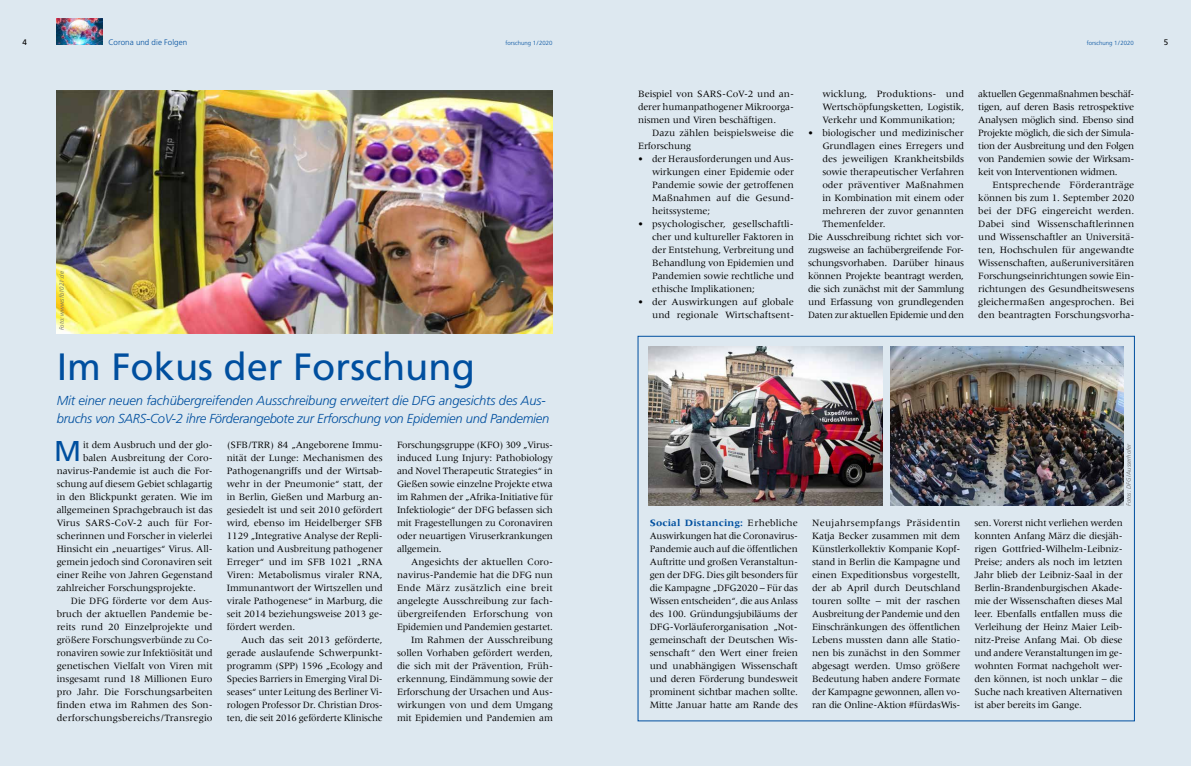
<style>
.page{position:relative;width:1191px;height:766px;background:#fff}
.page>*{position:absolute;margin:0;border:0;box-sizing:border-box;transform-origin:0 0}
.t1{font:38px "Frutiger LT Std";color:#004f9f}
.t2{font:28.6px "Frutiger LT Std";color:#004f9f}
.t3{font:italic 300 13px/18px "Frutiger LT Std";letter-spacing:-.01em;color:#004f9f}
.t4{font:10px/13px "Meridien LT Std";letter-spacing:-.01em;color:#000;text-align:justify}
.t5{font:10px "Meridien LT Std";letter-spacing:-.03em;color:#000}
.t6{font:10px "Meridien LT Std";letter-spacing:.01em;color:#000}
.t7{font:300 8px "Frutiger LT Std";letter-spacing:.005em;color:#004f9f}
.t8{font:8px "Frutiger LT Std";color:#000}
.t9{font:italic 300 6px "Frutiger LT Std";color:#646363}
.t10{font:300 6px "Frutiger LT Std";color:#004f9f}
.s1{font-weight:700;color:#004f9f}
.s2{font-style:italic}
</style>
<div class="page">
<div style="left:0;top:0;width:1191px;height:765px;background:#dde8f0"></div>
<img style="left:56px;top:90px;width:497px;height:243px">
<img style="left:648px;top:347px;width:234px;height:158px">
<img style="left:890px;top:347px;width:233px;height:158px">
<img style="left:57px;top:19px;width:46px;height:26px">
<p class="t7" style="left:108px;top:37px;width:80px">Corona und die Folgen</p>
<p class="t10" style="left:505px;top:39px;width:49px">forschung 1/2020</p>
<p class="t8" style="left:23px;top:37px;width:6px">4</p>
<p class="t10" style="left:1086px;top:39px;width:49px">forschung 1/2020</p>
<p class="t8" style="left:1164px;top:37px;width:6px">5</p>
<p class="t9" style="left:58px;top:330px;width:60px;rotate:-90deg">Foto: www.sfb1021.de</p>
<h1 class="t1" style="left:57px;top:344px;width:420px">Im Fokus der Forschung</h1>
<h3 class="t3" style="left:57px;top:391px;width:494px">Mit einer neuen fachübergreifenden Ausschreibung erweitert die DFG angesichts des Aus&shy;bruchs von SARS-CoV-2 ihre Förderangebote zur Erforschung von Epidemien und Pandemien</h3>
<h2 class="t2" style="left:54px;top:434px;width:29px">M</h2>
<p class="t4" style="left:83px;top:438px;width:131px">it dem Ausbruch und der glo-</p>
<p class="t4" style="left:83px;top:451px;width:131px">balen Ausbreitung der Coro-</p>
<p class="t4" style="left:57px;top:464px;width:157px">navirus-Pandemie ist auch die For-</p>
<p class="t4" style="left:57px;top:477px;width:157px">schung auf diesem Gebiet schlagartig</p>
<p class="t4" style="left:57px;top:490px;width:157px">in den Blickpunkt geraten. Wie im</p>
<p class="t4" style="left:57px;top:503px;width:157px">allgemeinen Sprachgebrauch ist das</p>
<p class="t4" style="left:57px;top:516px;width:157px">Virus SARS-CoV-2 auch für For-</p>
<p class="t4" style="left:57px;top:529px;width:157px">scherinnen und Forscher in vielerlei</p>
<p class="t4" style="left:57px;top:542px;width:157px">Hinsicht ein „neuartiges“ Virus. All-</p>
<p class="t4" style="left:57px;top:555px;width:157px">gemein jedoch sind Coronaviren seit</p>
<p class="t4" style="left:57px;top:568px;width:157px">einer Reihe von Jahren Gegenstand</p>
<p class="t4" style="left:57px;top:581px;width:141px">zahlreicher Forschungsprojekte.</p>
<p class="t4" style="left:71px;top:594px;width:143px">Die DFG förderte vor dem Aus-</p>
<p class="t4" style="left:57px;top:607px;width:157px">bruch der aktuellen Pandemie be-</p>
<p class="t4" style="left:57px;top:620px;width:157px">reits rund 20 Einzelprojekte und</p>
<p class="t4" style="left:57px;top:633px;width:157px">größere Forschungsverbünde zu Co-</p>
<p class="t4" style="left:57px;top:646px;width:157px">ronaviren sowie zur Infektiösität und</p>
<p class="t4" style="left:57px;top:659px;width:157px">genetischen Vielfalt von Viren mit</p>
<p class="t4" style="left:57px;top:672px;width:157px">insgesamt rund 18 Millionen Euro</p>
<p class="t4" style="left:57px;top:685px;width:157px">pro Jahr. Die Forschungsarbeiten</p>
<p class="t4" style="left:57px;top:698px;width:157px">finden etwa im Rahmen des Son-</p>
<p class="t6" style="left:57px;top:712px;width:157px">derforschungsbereichs/Transregio</p>
<p class="t4" style="left:227px;top:438px;width:157px">(SFB/TRR) 84 „Angeborene Immu&shy;nität der Lunge: Mechanismen des Pathogenangriffs und der Wirtsab&shy;wehr in der Pneumonie“ statt, der in Berlin, Gießen und Marburg an&shy;gesiedelt ist und seit 2010 gefördert wird, ebenso im Heidelberger SFB 1129 „Integrative Analyse der Repli&shy;kation und Ausbreitung pathogener Erreger“ und im SFB 1021 „RNA Viren: Metabolismus viraler RNA, Immunantwort der Wirtszellen und virale Pathogenese“ in Marburg, die seit 2014 beziehungsweise 2013 ge&shy;fördert werden.</p>
<p class="t4" style="left:227px;top:633px;width:157px;text-indent:14px">Auch das seit 2013 geförderte, gerade auslaufende Schwerpunkt&shy;programm (SPP) 1596 „Ecology and Species Barriers in Emerging Viral Di&shy;seases“ unter Leitung des Berliner Vi&shy;rologen Professor Dr. Christian Dros&shy;ten, die seit 2016 geförderte Klinische</p>
<p class="t4" style="left:397px;top:438px;width:158px">Forschungsgruppe (KFO) 309 „Virus&shy;induced Lung Injury: Pathobiology and Novel Therapeutic Strategies“ in Gießen sowie einzelne Projekte etwa im Rahmen der „Afrika-Initiative für Infektiologie“ der DFG befassen sich mit Fragestellungen zu Coronaviren oder neuartigen Viruserkrankungen allgemein.</p>
<p class="t4" style="left:397px;top:555px;width:157px;text-align:right">Angesichts der aktuellen Coro&shy;navirus-Pandemie hat die DFG nun<br>Ende März zusätzlich eine breit angelegte Ausschreibung zur fach&shy;übergreifenden Erforschung von<br>Epidemien und Pandemien gestartet.<br>Im Rahmen der Ausschreibung sollen Vorhaben gefördert werden, die sich mit der Prävention, Früh&shy;erkennung, Eindämmung sowie der<br>Erforschung der Ursachen und Aus&shy;wirkungen von und dem Umgang mit Epidemien und Pandemien am</p>
<p class="t4" style="left:638px;top:87px;width:157px">Beispiel von SARS-CoV-2 und an&shy;derer humanpathogener Mikroorga&shy;nismen und Viren beschäftigen.</p>
<p class="t4" style="left:638px;top:126px;width:157px;text-indent:14px">Dazu zählen beispielsweise die<br>Erforschung</p>
<p class="t4" style="left:652px;top:152px;width:143px;text-indent:-14px">• der Herausforderungen und Aus&shy;wirkungen einer Epidemie oder Pandemie sowie der getroffenen Maßnahmen auf die Gesund&shy;heitssysteme;</p>
<p class="t4" style="left:652px;top:217px;width:143px;text-indent:-14px">• psychologischer, gesellschaftli&shy;cher und kultureller Faktoren in der Entstehung, Verbreitung und Behandlung von Epidemien und Pandemien sowie rechtliche und ethische Implikationen;</p>
<p class="t4" style="left:638px;top:295px;width:157px;text-align:right">• der Auswirkungen auf globale und regionale Wirtschaftsent-</p>
<p class="t4" style="left:822px;top:87px;width:143px">wicklung, Produktions- und Wertschöpfungsketten, Logistik, Verkehr und Kommunikation;</p>
<p class="t4" style="left:808px;top:126px;width:157px">• biologischer und medizinischer</p>
<p class="t4" style="left:822px;top:139px;width:143px">Grundlagen eines Erregers und</p>
<p class="t4" style="left:822px;top:152px;width:143px">des jeweiligen Krankheitsbilds</p>
<p class="t4" style="left:822px;top:165px;width:143px">sowie therapeutischer Verfahren</p>
<p class="t4" style="left:822px;top:178px;width:143px">oder präventiver Maßnahmen</p>
<p class="t4" style="left:822px;top:191px;width:143px">in Kombination mit einem oder</p>
<p class="t4" style="left:822px;top:204px;width:143px">mehreren der zuvor genannten</p>
<p class="t4" style="left:822px;top:217px;width:65px">Themenfelder.</p>
<p class="t4" style="left:808px;top:230px;width:157px">Die Ausschreibung richtet sich vor-</p>
<p class="t5" style="left:808px;top:244px;width:157px">zugsweise an fachübergreifende For-</p>
<p class="t4" style="left:808px;top:256px;width:157px">schungsvorhaben. Darüber hinaus</p>
<p class="t4" style="left:808px;top:269px;width:157px">können Projekte beantragt werden,</p>
<p class="t5" style="left:808px;top:283px;width:157px">die sich zunächst mit der Sammlung</p>
<p class="t4" style="left:808px;top:295px;width:157px">und Erfassung von grundlegenden</p>
<p class="t5" style="left:808px;top:309px;width:158px">Daten zur aktuellen Epidemie und den</p>
<p class="t4" style="left:978px;top:87px;width:158px">aktuellen Gegenmaßnahmen beschäf&shy;tigen, auf deren Basis retrospektive Analysen möglich sind. Ebenso sind Projekte möglich, die sich der Simula&shy;tion der Ausbreitung und den Folgen von Pandemien sowie der Wirksam&shy;keit von Interventionen widmen.</p>
<p class="t4" style="left:978px;top:178px;width:157px;text-indent:14px">Entsprechende Förderanträge können bis zum 1. September 2020 bei der DFG eingereicht werden.<br>Dabei sind Wissenschaftlerinnen und Wissenschaftler an Universitä&shy;ten, Hochschulen für angewandte Wissenschaften, außeruniversitären Forschungseinrichtungen sowie Ein&shy;richtungen des Gesundheitswesens gleichermaßen angesprochen. Bei den beantragten Forschungsvorha-</p>
<p class="t9" style="left:1125px;top:505px;width:64px;rotate:-90deg">Fotos: DFG/Ausserhofer</p>
<p class="t4" style="left:650px;top:516px;width:150px"><span class="s1">Social Distancing:</span> Erhebliche Auswirkungen hat die Coronavirus-Pandemie auch auf die öffentlichen Auftritte und großen Veranstaltun&shy;gen der DFG. Dies gilt besonders für die Kampagne „DFG2020 – Für das Wissen entscheiden“, die aus Anlass des 100. Gründungsjubiläums der DFG-Vorläuferorganisation „Not&shy;gemeinschaft der Deutschen Wis&shy;senschaft<span class="s2">“</span> den Wert einer freien und unabhängigen Wissenschaft und deren Förderung bundesweit prominent sichtbar machen sollte.<br>Mitte Januar hatte am Rande des</p>
<p class="t4" style="left:812px;top:516px;width:150px">Neujahrsempfangs Präsidentin Katja Becker zusammen mit dem Künstlerkollektiv Kompanie Kopf&shy;stand in Berlin die Kampagne und einen Expeditionsbus vorgestellt, der ab April durch Deutschland touren sollte – mit der raschen Ausbreitung der Pandemie und den Einschränkungen des öffentlichen Lebens mussten dann alle Statio&shy;nen bis zunächst in den Sommer abgesagt werden. Umso größere Bedeutung haben andere Formate der Kampagne gewonnen, allen vo&shy;ran die Online-Aktion #fürdasWis-</p>
<p class="t4" style="left:974px;top:516px;width:150px">sen. Vorerst nicht verliehen werden konnten Anfang März die diesjäh&shy;rigen Gottfried-Wilhelm-Leibniz-Preise; anders als noch im letzten Jahr blieb der Leibniz-Saal in der Berlin-Brandenburgischen Akade&shy;mie der Wissenschaften dieses Mal leer. Ebenfalls entfallen muss die Verleihung der Heinz Maier Leib&shy;nitz-Preise Anfang Mai. Ob diese und andere Veranstaltungen im ge&shy;wohnten Format nachgeholt wer&shy;den können, ist noch unklar – die Suche nach kreativen Alternativen ist aber bereits im Gange.</p>
</div>
